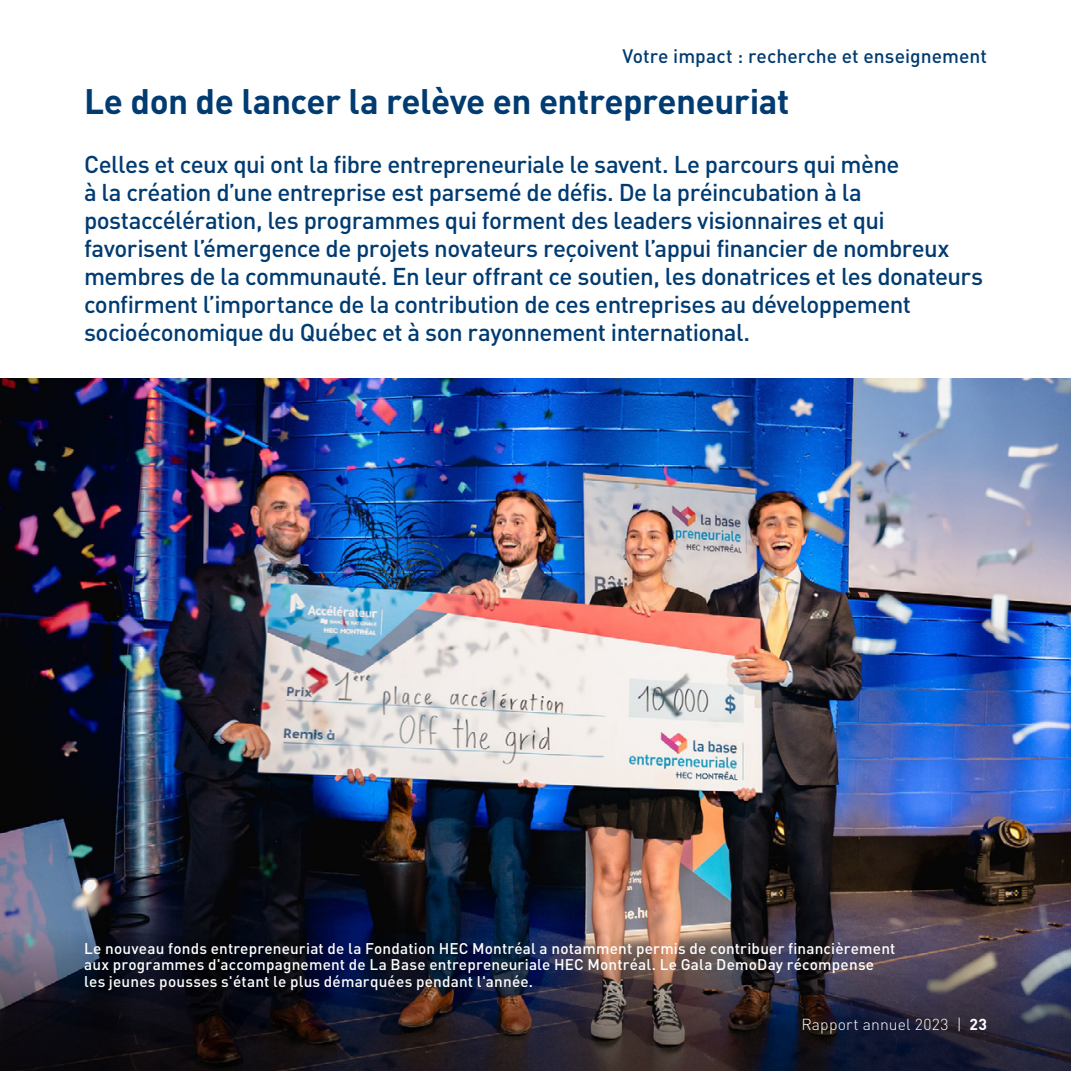
<style>
.page{position:relative;width:1071px;height:1071px;background:#fff}
.page>*{position:absolute;margin:0;border:0;box-sizing:border-box;transform-origin:0 0}
.t1{font:700 35px "DINOT";letter-spacing:-.015em;color:#003b71}
.t2{font:500 24.15px/28px "DINOT";letter-spacing:-.025em;color:#003b71}
.t3{font:500 19.25px "DINOT";color:#003b71}
.t4{font:300 15.75px "DINOT";letter-spacing:.01em;color:#fff}
.t5{font:500 15.4px/16.6px "DINOT";letter-spacing:.015em;color:#fff}
.s1{font-weight:700}
</style>
<div class="page">
<img style="left:0;top:378px;width:1071px;height:508px">
<img style="left:0;top:886px;width:1071px;height:185px">
<p class="t3" style="left:622px;top:44px;width:366px">Votre impact : recherche et enseignement</p>
<h1 class="t1" style="left:84px;top:79px;width:707px">Le don de lancer la relève en entrepreneuriat</h1>
<p class="t2" style="left:84px;top:150px;width:901px">Celles et ceux qui ont la fibre entrepreneuriale le savent. Le parcours qui mène<br>à la création d’une entreprise est parsemé de défis. De la préincubation à la postaccélération, les programmes qui forment des leaders visionnaires et qui favorisent l’émergence de projets novateurs reçoivent l’appui financier de nombreux membres de la communauté. En leur offrant ce soutien, les donatrices et les donateurs confirment l’importance de la contribution de ces entreprises au développement socioéconomique du Québec et à son rayonnement international.</p>
<p class="t5" style="left:84px;top:940px;width:813px">Le nouveau fonds entrepreneuriat de la Fondation HEC Montréal a notamment permis de contribuer financièrement aux programmes d'accompagnement de La Base entrepreneuriale HEC Montréal. Le Gala DemoDay récompense les jeunes pousses s'étant le plus démarquées pendant l'année.</p>
<p class="t4" style="left:801px;top:1014px;width:187px">Rapport annuel 2023 | <span class="s1">23</span></p>
</div>
